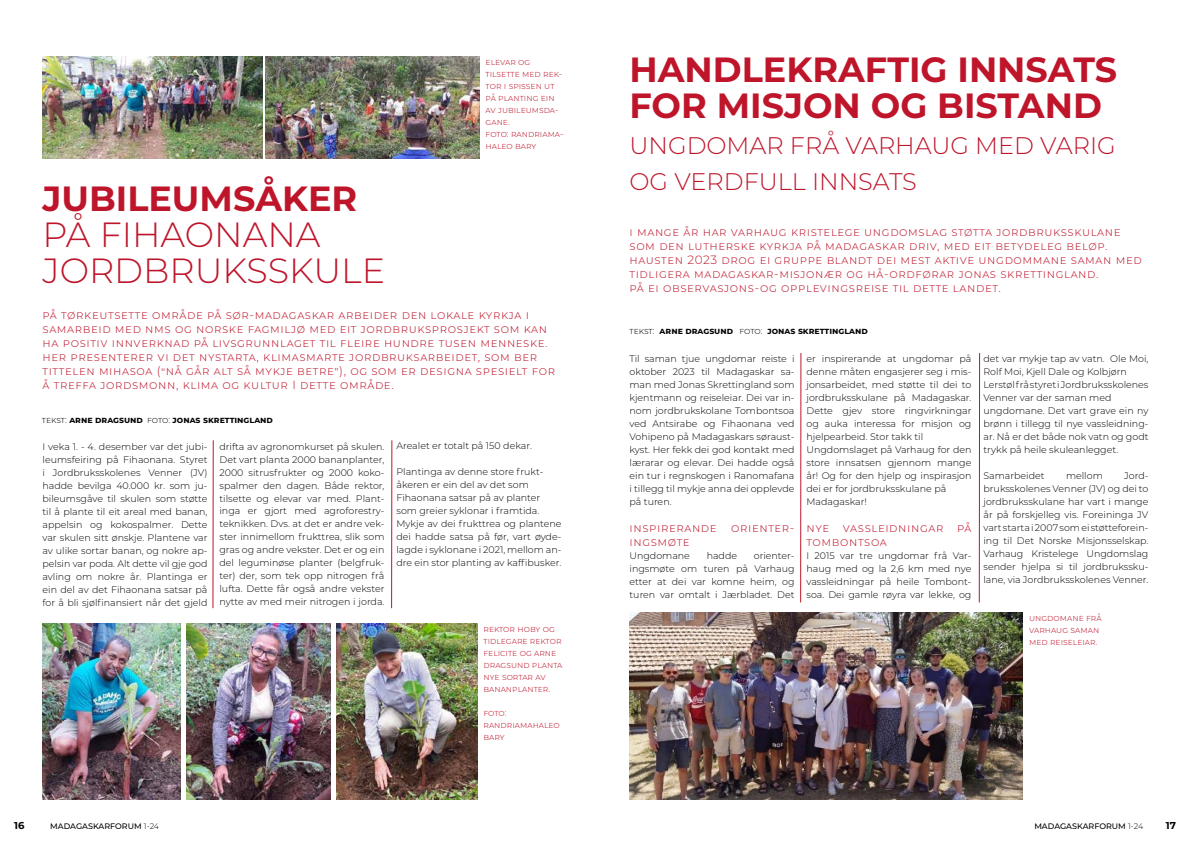
<style>
.page{position:relative;width:1191px;height:842px;background:#fff}
.page>*{position:absolute;margin:0;border:0;box-sizing:border-box;transform-origin:0 0}
.t1{font:700 35px/36px "Montserrat";color:#be152b}
.t2{font:300 35px/36px "Montserrat";color:#be152b}
.t3{font:300 24px/36px "Montserrat";color:#be152b}
.t4{font:300 12px/14px "Montserrat";letter-spacing:.05em;color:#be152b}
.t5{font:700 10px "Montserrat";color:#000}
.t6{font:300 9.5px/13px "Montserrat";color:#000;text-align:justify}
.t7{font:300 9px/12px "Montserrat";color:#be152b}
.t8{font:700 9px "Montserrat";color:#000}
.t9{font:500 8px "Montserrat";color:#000}
.s1{font-weight:300}
</style>
<div class="page">
<hr style="left:213px;top:440px;width:1px;height:168px;background:#be152b">
<hr style="left:391px;top:440px;width:1px;height:168px;background:#be152b">
<img style="left:43px;top:57px;width:220px;height:101px">
<img style="left:266px;top:57px;width:214px;height:101px">
<img style="left:42px;top:624px;width:138px;height:176px">
<img style="left:187px;top:624px;width:143px;height:176px">
<img style="left:337px;top:624px;width:140px;height:176px">
<hr style="left:800px;top:353px;width:1px;height:249px;background:#be152b">
<hr style="left:979px;top:353px;width:1px;height:249px;background:#be152b">
<img style="left:629px;top:613px;width:393px;height:186px">
<p class="t7" style="left:485px;top:56px;width:79px">elevar og tilsette med rek&shy;tor i spissen ut på planting ein av jubileumsda&shy;gane.<br>foto: randriama&shy;haleo bary</p>
<h1 class="t1" style="left:43px;top:179px;width:316px">JUBILEUMSÅKER</h1>
<h1 class="t2" style="left:43px;top:215px;width:344px">PÅ FIHAONANA<br>JORDBRUKSSKULE</h1>
<p class="t4" style="left:43px;top:307px;width:514px">på tørkeutsette område på sør-madagaskar arbeider den lokale kyrkja i samarbeid med nms og norske fagmiljø med eit jordbruksprosjekt som kan ha positiv innverknad på livsgrunnlaget til fleire hundre tusen menneske. her presenterer vi det nystarta, klimasmarte jordbruksarbeidet, som ber tittelen mihasoa (“nå går alt så mykje betre”), og som er designa spesielt for å treffa jordsmonn, klima og kultur I dette område.</p>
<p class="t8" style="left:42px;top:413px;width:233px"><span class="s1">tekst:</span> arne dragsund <span class="s1">foto:</span> jonas skrettingland</p>
<p class="t6" style="left:43px;top:439px;width:166px">I veka 1. - 4. desember var det jubi&shy;leumsfeiring på Fihaonana. Styret i Jordbruksskolenes Venner (JV) hadde bevilga 40.000 kr. som ju&shy;bileumsgåve til skulen som støtte til å plante til eit areal med banan, appelsin og kokospalmer. Dette var skulen sitt ønskje. Plantene var av ulike sortar banan, og nokre ap&shy;pelsin var poda. Alt dette vil gje god avling om nokre år. Plantinga er ein del av det Fihaonana satsar på for å bli sjølfinansiert når det gjeld</p>
<p class="t6" style="left:219px;top:439px;width:166px">drifta av agronomkurset på skulen.<br>Det vart planta 2000 bananplanter, 2000 sitrusfrukter og 2000 koko&shy;spalmer den dagen. Både rektor, tilsette og elevar var med. Plant&shy;inga er gjort med agroforestry&shy;teknikken. Dvs. at det er andre vek&shy;ster innimellom frukttrea, slik som gras og andre vekster. Det er og ein del leguminøse planter (belgfruk&shy;ter) der, som tek opp nitrogen frå lufta. Dette får også andre vekster nytte av med meir nitrogen i jorda.</p>
<p class="t6" style="left:396px;top:439px;width:137px">Arealet er totalt på 150 dekar.</p>
<p class="t6" style="left:396px;top:465px;width:166px;text-align:left">Plantinga av denne store frukt&shy;åkeren er ein del av det som<br>Fihaonana satsar på av planter som greier syklonar i framtida.<br>Mykje av dei frukttrea og plantene dei hadde satsa på før, vart øyde&shy;lagde i syklonane i 2021, mellom an&shy;dre ein stor planting av kaffibusker.</p>
<p class="t7" style="left:483px;top:623px;width:81px">rektor hoby og tidlegare rektor felicite og arne dragsund planta nye sortar av bananplanter.</p>
<p class="t7" style="left:483px;top:707px;width:78px">foto: randriamahaleo bary</p>
<h1 class="t1" style="left:629px;top:50px;width:489px">HANDLEKRAFTIG INNSATS<br>FOR MISJON OG BISTAND</h1>
<h2 class="t3" style="left:629px;top:126px;width:487px">UNGDOMAR FRÅ VARHAUG MED VARIG<br>OG VERDFULL INNSATS</h2>
<p class="t4" style="left:629px;top:224px;width:514px">i mange år har varhaug kristelege ungdomslag støtta jordbruksskulane som den lutherske kyrkja på madagaskar driv, med eit betydeleg beløp. hausten 2023 drog ei gruppe blandt dei mest aktive ungdommane saman med tidligera madagaskar-misjonær og hå-ordførar jonas skrettingland.<br>på ei observasjons-og opplevingsreise til dette landet.</p>
<p class="t8" style="left:629px;top:325px;width:240px"><span class="s1">tekst:</span> arne dragsund <span class="s1">foto:</span> jonas skrettingland</p>
<p class="t6" style="left:629px;top:352px;width:166px">Til saman tjue ungdomar reiste i oktober 2023 til Madagaskar sa&shy;man med Jonas Skrettingland som kjentmann og reiseleiar. Dei var in&shy;nom jordbrukskolane Tombontsoa ved Antsirabe og Fihaonana ved Vohipeno på Madagaskars søraust&shy;kyst. Her fekk dei god kontakt med lærarar og elevar. Dei hadde også ein tur i regnskogen i Ranomafana i tillegg til mykje anna dei opplevde på turen.</p>
<p class="t4" style="left:629px;top:521px;width:166px">inspirerande orienter&shy;ingsmøte</p>
<p class="t6" style="left:629px;top:549px;width:62px">Ungdomane</p>
<p class="t6" style="left:706px;top:549px;width:32px">hadde</p>
<p class="t6" style="left:629px;top:549px;width:166px;text-indent:124px">orienter&shy;ingsmøte om turen på Varhaug etter at dei var komne heim, og turen var omtalt i Jærbladet. Det</p>
<p class="t6" style="left:806px;top:352px;width:166px;text-align:left">er inspirerande at ungdomar på denne måten engasjerer seg i mis&shy;jonsarbeidet, med støtte til dei to jordbruksskulane på Madagaskar.<br>Dette gjev store ringvirkningar og auka interessa for misjon og hjelpearbeid. Stor takk til<br>Ungdomslaget på Varhaug for den store innsatsen gjennom mange år! Og for den hjelp og inspirasjon dei er for jordbruksskulane på<br>Madagaskar!</p>
<p class="t4" style="left:806px;top:521px;width:166px">nye vassleidningar på tombontsoa</p>
<p class="t6" style="left:806px;top:549px;width:166px">I 2015 var tre ungdomar frå Var&shy;haug med og la 2,6 km med nye vassleidningar på heile Tombont&shy;soa. Dei gamle røyra var lekke, og</p>
<p class="t6" style="left:983px;top:352px;width:167px;text-align:left">det var mykje tap av vatn. Ole Moi,<br>Rolf Moi, Kjell Dale og Kolbjørn<br>Lerstøl frå styret i Jordbruksskolenes<br>Venner var der saman med ungdomane. Det vart grave ein ny brønn i tillegg til nye vassleidning&shy;ar. Nå er det både nok vatn og godt trykk på heile skuleanlegget.</p>
<p class="t6" style="left:983px;top:469px;width:63px">Samarbeidet</p>
<p class="t6" style="left:1066px;top:469px;width:38px">mellom</p>
<p class="t6" style="left:983px;top:469px;width:166px;text-indent:141px">Jord&shy;bruksskolenes Venner (JV) og dei to jordbruksskulane har vart i mange år på forskjelleg vis. Foreininga JV vart starta i 2007 som ei støtteforein&shy;ing til Det Norske Misjonsselskap.<br>Varhaug Kristelege Ungdomslag sender hjelpa si til jordbrukssku&shy;lane, via Jordbruksskolenes Venner.</p>
<p class="t7" style="left:1029px;top:612px;width:74px">ungdomane frå varhaug saman med reiseleiar.</p>
<p class="t5" style="left:14px;top:818px;width:12px">16</p>
<p class="t9" style="left:50px;top:820px;width:110px">MADAGASKARFORUM <span class="s1">1-24</span></p>
<p class="t9" style="left:1034px;top:820px;width:110px">MADAGASKARFORUM <span class="s1">1-24</span></p>
<p class="t5" style="left:1166px;top:818px;width:12px">17</p>
</div>
